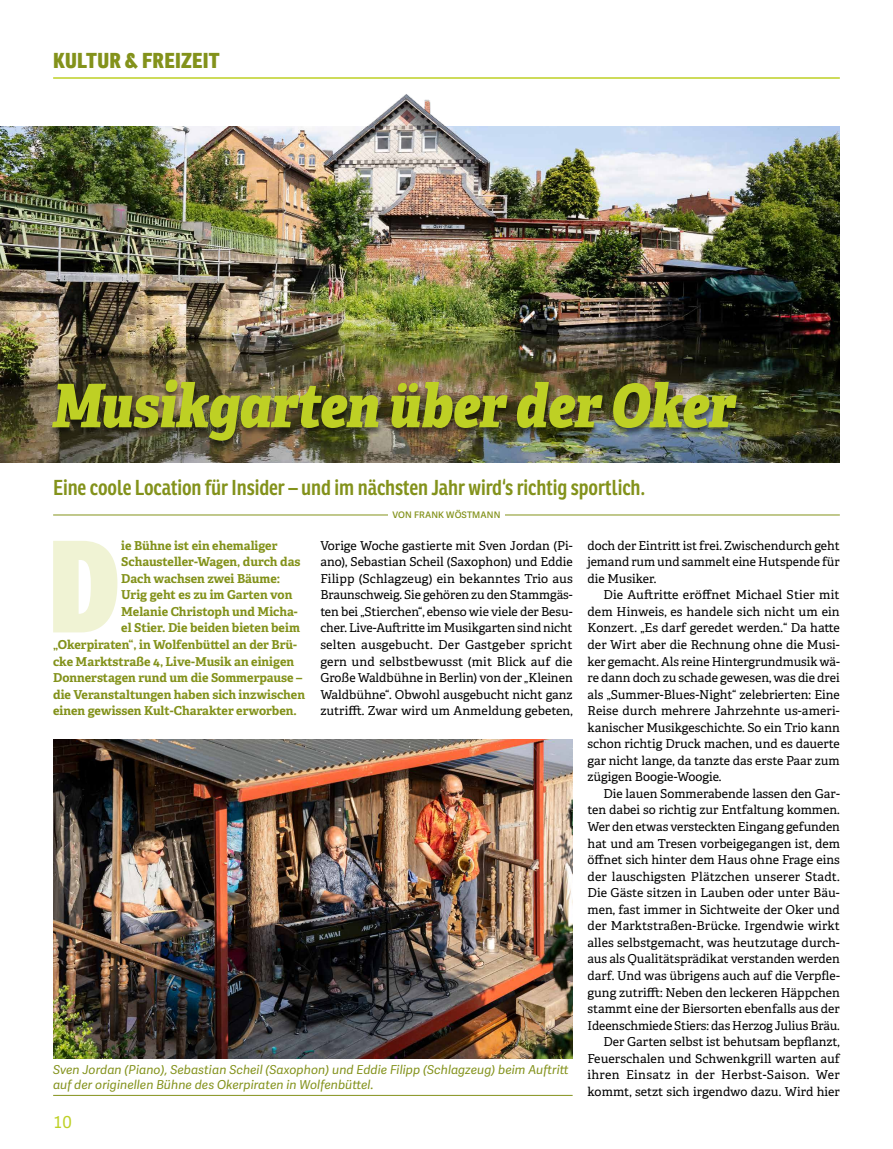
<style>
.page{position:relative;width:893px;height:1149px;background:#fff}
.page>*{position:absolute;margin:0;border:0;box-sizing:border-box;transform-origin:0 0}
.t1{font:800 127.35px "Ronnia Cond";color:#f0f3d4}
.t2{font:italic 800 60px "Adelle Condensed";letter-spacing:-.005em;color:#bed024}
.t3{font:600 21px "Ronnia Cond";letter-spacing:-.005em;color:#83921b}
.t4{font:800 21px "Ronnia Cond";letter-spacing:.01em;color:#83921b}
.t5{font:16.5px "Adelle Sans";color:#bed024}
.t6{font:12.3px/16.5px "Adelle";color:#000;text-align:justify}
.t7{font:700 12.3px "Adelle";color:#83921b}
.t8{font:italic 12.3px/14.7px "Adelle Sans";letter-spacing:.005em;color:#83921b}
.t9{font:600 9px "Adelle Sans";letter-spacing:.015em;color:#83921b}
</style>
<div class="page">
<hr style="left:53px;top:77px;width:787px;height:2px;background:#bed024">
<img style="left:0;top:127px;width:840px;height:335px">
<img style="left:340px;top:77px;width:128px;height:92px">
<hr style="left:53px;top:514px;width:787px;height:1px;background:#83921b">
<div style="left:388px;top:507px;width:117px;height:17px;background:#fff"></div>
<hr style="left:53px;top:1094px;width:520px;height:1px;background:#83921b">
<img style="left:53px;top:739px;width:520px;height:319px">
<div style="left:48px;top:379px;width:694px;height:70px;background:#000;opacity:.5"></div>
<h3 class="t4" style="left:53px;top:47px;width:168px">KULTUR &amp; FREIZEIT</h3>
<h2 class="t2" style="left:53px;top:368px;width:684px">Musikgarten über der Oker</h2>
<h3 class="t3" style="left:53px;top:475px;width:594px">Eine coole Location für Insider – und im nächsten Jahr wird‘s richtig sportlich.</h3>
<p class="t9" style="left:393px;top:509px;width:109px">VON FRANK WÖSTMANN</p>
<h1 class="t1" style="left:47px;top:501px;width:76px">D</h1>
<p class="t7" style="left:121px;top:537px;width:158px">ie Bühne ist ein ehemaliger</p>
<p class="t7" style="left:121px;top:554px;width:181px">Schausteller-Wagen, durch das</p>
<p class="t7" style="left:121px;top:570px;width:161px">Dach wachsen zwei Bäume:</p>
<p class="t7" style="left:121px;top:587px;width:173px">Urig geht es zu im Garten von</p>
<p class="t7" style="left:121px;top:603px;width:178px">Melanie Christoph und Micha-</p>
<p class="t7" style="left:121px;top:620px;width:180px">el Stier. Die beiden bieten beim</p>
<p class="t7" style="left:53px;top:636px;width:245px">„Okerpiraten“, in Wolfenbüttel an der Brü-</p>
<p class="t7" style="left:53px;top:653px;width:242px">cke Marktstraße 4, Live-Musik an einigen</p>
<p class="t7" style="left:53px;top:669px;width:251px">Donnerstagen rund um die Sommerpause –</p>
<p class="t7" style="left:53px;top:686px;width:253px">die Veranstaltungen haben sich inzwischen</p>
<p class="t7" style="left:53px;top:702px;width:245px">einen gewissen Kult-Charakter erworben.</p>
<p class="t6" style="left:320px;top:537px;width:254px">Vorige Woche gastierte mit Sven Jordan (Pi&shy;ano), Sebastian Scheil (Saxophon) und Eddie Filipp (Schlagzeug) ein bekanntes Trio aus Braunschweig. Sie gehören zu den Stammgäs&shy;ten bei „Stierchen“, ebenso wie viele der Besu&shy;cher. Live-Auftritte im Musikgarten sind nicht selten ausgebucht. Der Gastgeber spricht gern und selbstbewusst (mit Blick auf die Große Waldbühne in Berlin) von der „Kleinen Waldbühne“. Obwohl ausgebucht nicht ganz zutrifft. Zwar wird um Anmeldung gebeten,</p>
<p class="t8" style="left:53px;top:1062px;width:517px">Sven Jordan (Piano), Sebastian Scheil (Saxophon) und Eddie Filipp (Schlagzeug) beim Auftritt auf der originellen Bühne des Okerpiraten in Wolfenbüttel.</p>
<h3 class="t5" style="left:53px;top:1112px;width:20px">10</h3>
<p class="t6" style="left:587px;top:537px;width:254px">doch der Eintritt ist frei. Zwischendurch geht jemand rum und sammelt eine Hutspende für die Musiker.</p>
<p class="t6" style="left:587px;top:586px;width:254px;text-indent:16px">Die Auftritte eröffnet Michael Stier mit dem Hinweis, es handele sich nicht um ein Konzert. „Es darf geredet werden.“ Da hatte der Wirt aber die Rechnung ohne die Musi&shy;ker gemacht. Als reine Hintergrundmusik wä&shy;re dann doch zu schade gewesen, was die drei als „Summer-Blues-Night“ zelebrierten: Eine Reise durch mehrere Jahrzehnte us-ameri&shy;kanischer Musikgeschichte. So ein Trio kann schon richtig Druck machen, und es dauerte gar nicht lange, da tanzte das erste Paar zum zügigen Boogie-Woogie.</p>
<p class="t6" style="left:587px;top:785px;width:254px;text-align:right">Die lauen Sommerabende lassen den Gar&shy;ten dabei so richtig zur Entfaltung kommen.<br>Wer den etwas versteckten Eingang gefunden hat und am Tresen vorbeigegangen ist, dem öffnet sich hinter dem Haus ohne Frage eins der lauschigsten Plätzchen unserer Stadt.<br>Die Gäste sitzen in Lauben oder unter Bäu&shy;men, fast immer in Sichtweite der Oker und der Marktstraßen-Brücke. Irgendwie wirkt alles selbstgemacht, was heutzutage durch&shy;aus als Qualitätsprädikat verstanden werden darf. Und was übrigens auch auf die Verpfle&shy;gung zutrifft: Neben den leckeren Häppchen stammt eine der Biersorten ebenfalls aus der Ideenschmiede Stiers: das Herzog Julius Bräu.<br>Der Garten selbst ist behutsam bepflanzt, Feuerschalen und Schwenkgrill warten auf ihren Einsatz in der Herbst-Saison. Wer kommt, setzt sich irgendwo dazu. Wird hier</p>
</div>
